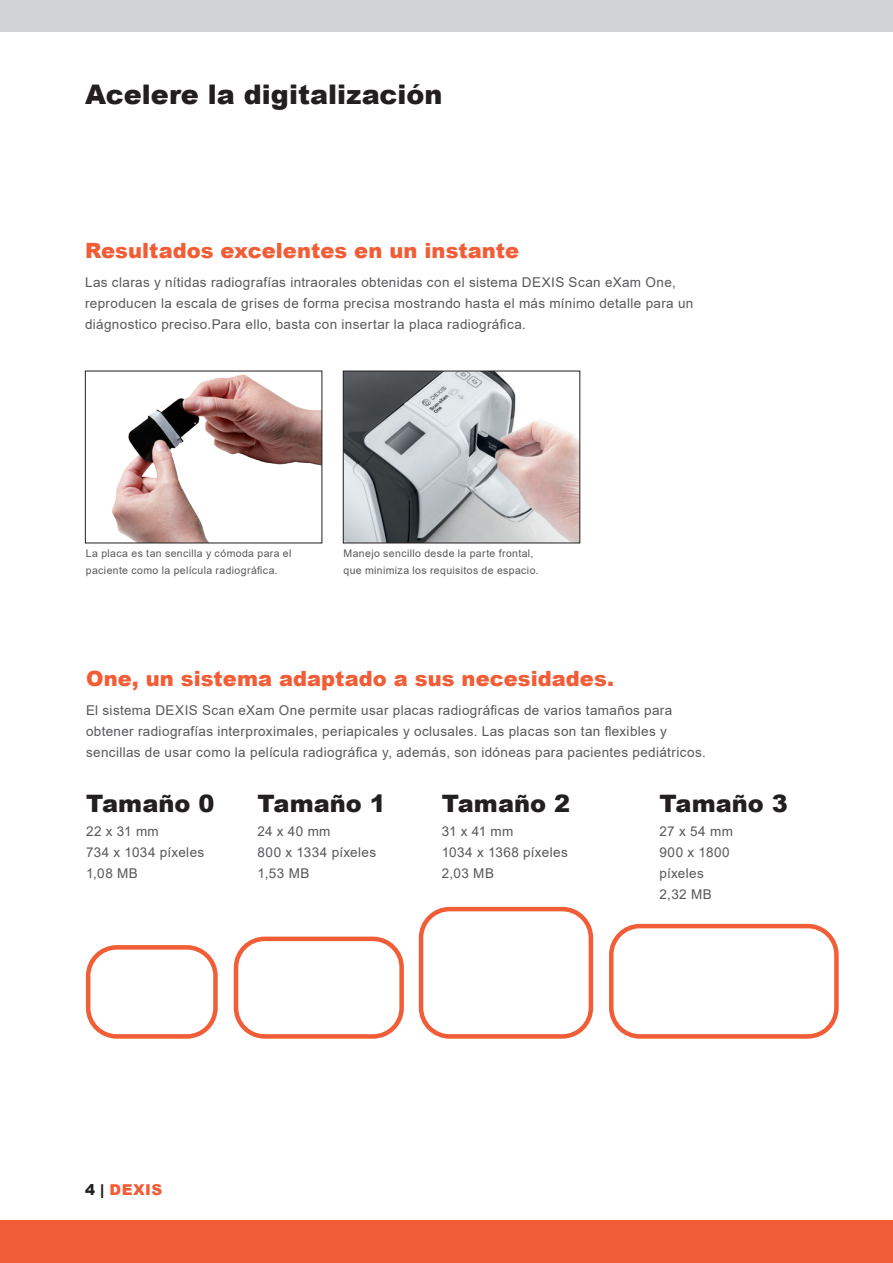
<style>
.page{position:relative;width:893px;height:1263px;background:#fff}
.page>*{position:absolute;margin:0;border:0;box-sizing:border-box;transform-origin:0 0}
.t1{font:900 27px "Arial";color:#231f20}
.t2{font:900 24px "Arial";color:#231f20}
.t3{font:900 21px "Arial";color:#f15d36}
.t4{font:900 15px "Arial";letter-spacing:.035em;color:#f15d36}
.t5{font:13.5px/21px "Arial";letter-spacing:.025em;color:#57585a}
.t6{font:10.5px/16.5px "Arial";letter-spacing:.035em;color:#57585a}
.s1{color:#231f20}
</style>
<div class="page">
<div style="left:0;top:0;width:893px;height:32px;background:#d1d2d4"></div>
<div style="left:0;top:1221px;width:893px;height:42px;background:#f15d36"></div>
<img style="left:112px;top:374px;width:208px;height:167px">
<img style="left:345px;top:373px;width:233px;height:168px">
<div style="left:343px;top:371px;width:237px;height:172px;border:1px solid #231f20"></div>
<div style="left:609px;top:924px;width:230px;height:115px;border:5px solid #f15d36;border-radius:29px"></div>
<div style="left:234px;top:936px;width:170px;height:103px;border:5px solid #f15d36;border-radius:29px"></div>
<div style="left:419px;top:907px;width:174px;height:132px;border:5px solid #f15d36;border-radius:29px"></div>
<div style="left:86px;top:945px;width:132px;height:94px;border:5px solid #f15d36;border-radius:29px"></div>
<h1 class="t1" style="left:85px;top:85px;width:359px">Acelere la digitalización</h1>
<h3 class="t3" style="left:85px;top:243px;width:436px">Resultados excelentes en un instante</h3>
<p class="t5" style="left:85px;top:272px;width:610px">Las claras y nítidas radiografías intraorales obtenidas con el sistema DEXIS Scan eXam One, repro ducen la escala de grises de forma precisa mostrando hasta el más mínimo detalle para un diágnostico preciso.Para ello, basta con insertar la placa radiográfica.</p>
<p class="t6" style="left:86px;top:545px;width:207px">La placa es tan sencilla y cómoda para el paciente como la película radiográfica.</p>
<p class="t6" style="left:344px;top:546px;width:197px">Manejo sencillo desde la parte frontal, que minimiza los requisitos de espacio.</p>
<h3 class="t3" style="left:86px;top:670px;width:530px">One, un sistema adaptado a sus necesidades.</h3>
<p class="t5" style="left:86px;top:700px;width:621px">El sistema DEXIS Scan eXam One permite usar placas radiográficas de varios tamaños para obtener radiografías interproximales, periapicales y oclusales. Las placas son tan flexibles y sencillas de usar como la película radiográfica y, además, son idóneas para pacientes pediátricos.</p>
<h2 class="t2" style="left:86px;top:795px;width:130px">Tamaño 0</h2>
<h2 class="t2" style="left:257px;top:795px;width:130px">Tamaño 1</h2>
<h2 class="t2" style="left:442px;top:795px;width:130px">Tamaño 2</h2>
<h2 class="t2" style="left:659px;top:795px;width:130px">Tamaño 3</h2>
<p class="t5" style="left:86px;top:822px;width:120px">22 x 31 mm<br>734 x 1034 píxeles<br>1,08 MB</p>
<p class="t5" style="left:257px;top:822px;width:120px">24 x 40 mm<br>800 x 1334 píxeles<br>1,53 MB</p>
<p class="t5" style="left:442px;top:822px;width:128px">31 x 41 mm<br>1034 x 1368 píxeles<br>2,03 MB</p>
<p class="t5" style="left:659px;top:822px;width:75px">27 x 54 mm<br>900 x 1800 píxeles<br>2,32 MB</p>
<p class="t4" style="left:85px;top:1184px;width:79px"><span class="s1">4 |</span> DEXIS</p>
</div>
